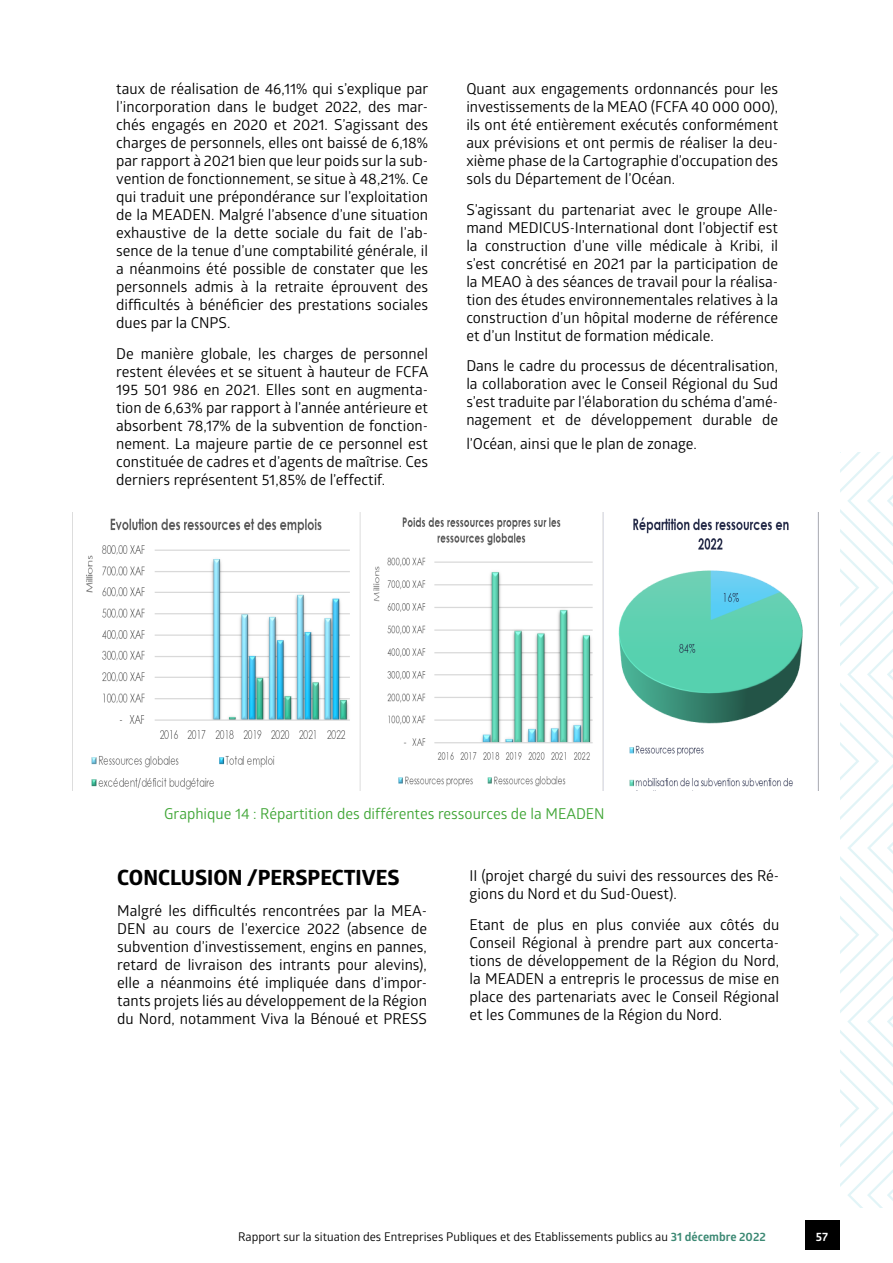
<style>
.page{position:relative;width:893px;height:1263px;background:#fff}
.page>*{position:absolute;margin:0;border:0;box-sizing:border-box;transform-origin:0 0}
.t1{font:700 21px "Globerx";color:#000}
.t2{font:15px/18px "Glober";color:#000;text-align:justify}
.t3{font:15px "Glober";color:#3fa535}
.t4{font:12px "Glober";color:#000}
.t5{font:700 12px "Glober";color:#fff}
.s1{font-weight:700;color:#3c8974}
</style>
<div class="page">
<div style="left:805px;top:1221px;width:35px;height:29px;background:#000"></div>
<svg style="left:840px;top:453px;width:53px;height:754px"></svg>
<img style="left:86px;top:512px;width:733px;height:279px">
<p class="t2" style="left:116px;top:79px;width:314px">taux de réalisation de 46,11% qui s’explique par l’incorporation dans le budget 2022, des mar&shy;chés engagés en 2020 et 2021. S’agissant des charges de personnels, elles ont baissé de 6,18% par rapport à 2021 bien que leur poids sur la sub&shy;vention de fonctionnement, se situe à 48,21%. Ce qui traduit une prépondérance sur l’exploitation de la MEADEN. Malgré l’absence d’une situation exhaustive de la dette sociale du fait de l’ab&shy;sence de la tenue d’une comptabilité générale, il a néanmoins été possible de constater que les personnels admis à la retraite éprouvent des difficultés à bénéficier des prestations sociales dues par la CNPS.</p>
<p class="t2" style="left:116px;top:344px;width:314px">De manière globale, les charges de personnel restent élevées et se situent à hauteur de FCFA 195 501 986 en 2021. Elles sont en augmenta&shy;tion de 6,63% par rapport à l’année antérieure et absorbent 78,17% de la subvention de fonction&shy;nement. La majeure partie de ce personnel est constituée de cadres et d’agents de maîtrise. Ces derniers représentent 51,85% de l’effectif.</p>
<p class="t2" style="left:466px;top:79px;width:313px">Quant aux engagements ordonnancés pour les investissements de la MEAO (FCFA 40 000 000), ils ont été entièrement exécutés conformément aux prévisions et ont permis de réaliser la deu&shy;xième phase de la Cartographie d’occupation des sols du Département de l’Océan.</p>
<p class="t2" style="left:466px;top:200px;width:313px">S’agissant du partenariat avec le groupe Alle&shy;mand MEDICUS-International dont l’objectif est la construction d’une ville médicale à Kribi, il s’est concrétisé en 2021 par la participation de la MEAO à des séances de travail pour la réalisa&shy;tion des études environnementales relatives à la construction d’un hôpital moderne de référence et d’un Institut de formation médicale.</p>
<p class="t2" style="left:466px;top:356px;width:313px">Dans le cadre du processus de décentralisation, la collaboration avec le Conseil Régional du Sud s’est traduite par l’élaboration du schéma d’amé&shy;nagement et de développement durable de</p>
<p class="t2" style="left:466px;top:434px;width:232px">l’Océan, ainsi que le plan de zonage.</p>
<p class="t3" style="left:164px;top:803px;width:442px">Graphique 14 : Répartition des différentes ressources de la MEADEN</p>
<h1 class="t1" style="left:117px;top:863px;width:284px">CONCLUSION /PERSPECTIVES</h1>
<p class="t2" style="left:117px;top:901px;width:311px">Malgré les difficultés rencontrées par la MEA-DEN au cours de l’exercice 2022 (absence de subvention d’investissement, engins en pannes, retard de livraison des intrants pour alevins), elle a néanmoins été impliquée dans d’impor&shy;tants projets liés au développement de la Région du Nord, notamment Viva la Bénoué et PRESS</p>
<p class="t2" style="left:469px;top:866px;width:311px">II (projet chargé du suivi des ressources des Ré&shy;gions du Nord et du Sud-Ouest).</p>
<p class="t2" style="left:469px;top:915px;width:311px">Etant de plus en plus conviée aux côtés du Conseil Régional à prendre part aux concerta&shy;tions de développement de la Région du Nord, la MEADEN a entrepris le processus de mise en place des partenariats avec le Conseil Régional et les Communes de la Région du Nord.</p>
<p class="t4" style="left:238px;top:1228px;width:529px">Rapport sur la situation des Entreprises Publiques et des Etablissements publics au <span class="s1">31 décembre 2022</span></p>
<p class="t5" style="left:816px;top:1228px;width:14px">57</p>
</div>
